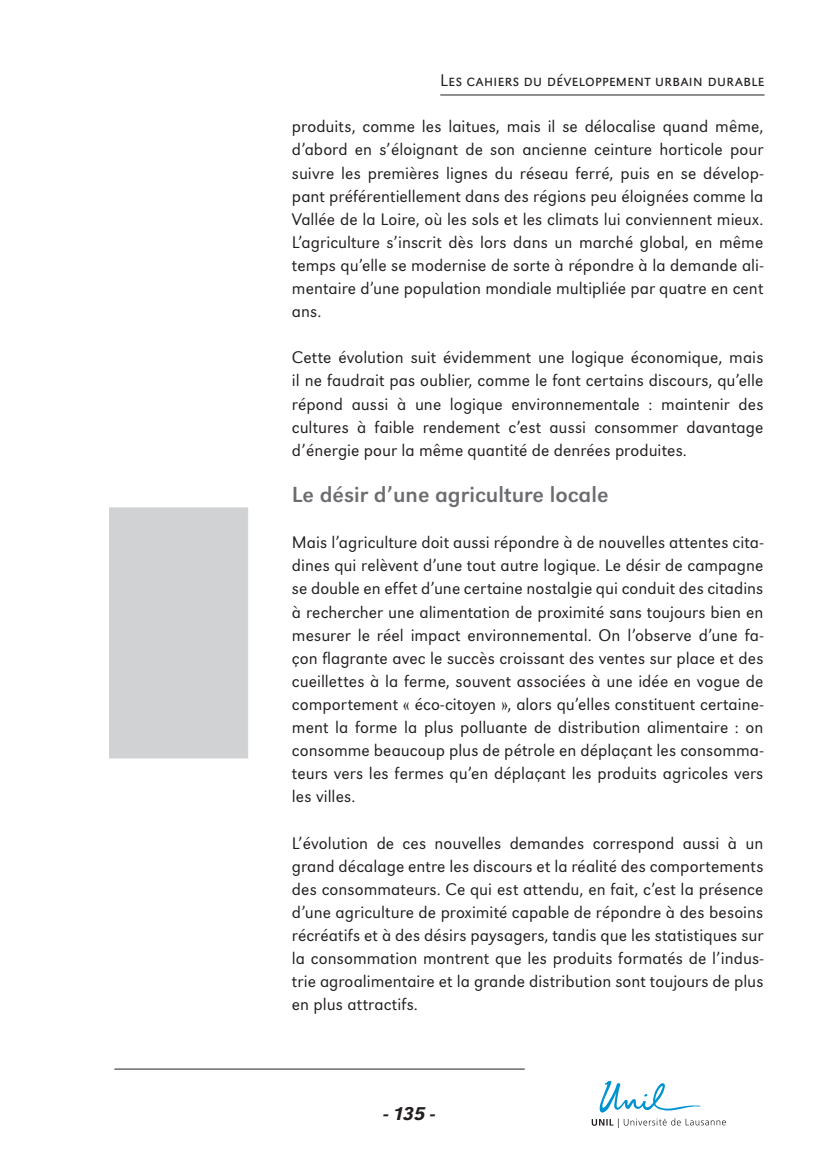
<style>
.page{position:relative;width:819px;height:1166px;background:#fff}
.page>*{position:absolute;margin:0;border:0;box-sizing:border-box;transform-origin:0 0}
.t1{font:22.75px "URW Grotesk T";color:#6c6d70}
.t2{font:italic 500 19.25px "URW Grotesk T";color:#231f20}
.t3{font:300 17.5px/23.1px "URW Grotesk T";letter-spacing:.005em;color:#231f20;text-align:justify}
.t4{font:300 17.5px "URW Grotesk SCT";letter-spacing:.005em;color:#231f20}
</style>
<div class="page">
<hr style="left:440px;top:95px;width:324px;height:1px;background:#231f20">
<svg style="left:591px;top:1081px;width:135px;height:47px"></svg>
<div style="left:109px;top:507px;width:139px;height:251px;background:#d1d2d4"></div>
<hr style="left:114px;top:1069px;width:410px;height:1px;background:#231f20">
<p class="t4" style="left:440px;top:70px;width:326px">Les cahiers du développement urbain durable</p>
<p class="t3" style="left:292px;top:115px;width:473px">produits, comme les laitues, mais il se délocalise quand même, d’abord en s’éloignant de son ancienne ceinture horticole pour suivre les premières lignes du réseau ferré, puis en se dévelop&shy;pant préférentiellement dans des régions peu éloignées comme la Vallée de la Loire, où les sols et les climats lui conviennent mieux.<br>L’agriculture s’inscrit dès lors dans un marché global, en même temps qu’elle se modernise de sorte à répondre à la demande ali&shy;mentaire d’une population mondiale multipliée par quatre en cent ans.</p>
<p class="t3" style="left:292px;top:346px;width:473px">Cette évolution suit évidemment une logique économique, mais il ne faudrait pas oublier, comme le font certains discours, qu’elle répond aussi à une logique environnementale : maintenir des cultures à faible rendement c’est aussi consommer davantage d’énergie pour la même quantité de denrées produites.</p>
<h1 class="t1" style="left:292px;top:481px;width:318px">Le désir d’une agriculture locale</h1>
<p class="t3" style="left:292px;top:531px;width:473px">Mais l’agriculture doit aussi répondre à de nouvelles attentes cita&shy;dines qui relèvent d’une tout autre logique. Le désir de campagne se double en effet d’une certaine nostalgie qui conduit des citadins à rechercher une alimentation de proximité sans toujours bien en mesurer le réel impact environnemental. On l’observe d’une fa&shy;çon flagrante avec le succès croissant des ventes sur place et des cueillettes à la ferme, souvent associées à une idée en vogue de comportement « éco-citoyen », alors qu’elles constituent certaine&shy;ment la forme la plus polluante de distribution alimentaire : on consomme beaucoup plus de pétrole en déplaçant les consomma&shy;teurs vers les fermes qu’en déplaçant les produits agricoles vers les villes.</p>
<p class="t3" style="left:292px;top:831px;width:473px">L’évolution de ces nouvelles demandes correspond aussi à un grand décalage entre les discours et la réalité des comportements des consommateurs. Ce qui est attendu, en fait, c’est la présence d’une agriculture de proximité capable de répondre à des besoins récréatifs et à des désirs paysagers, tandis que les statistiques sur la consommation montrent que les produits formatés de l’indus&shy;trie agroalimentaire et la grande distribution sont toujours de plus en plus attractifs.</p>
<p class="t2" style="left:383px;top:1102px;width:53px">- 135 -</p>
</div>
